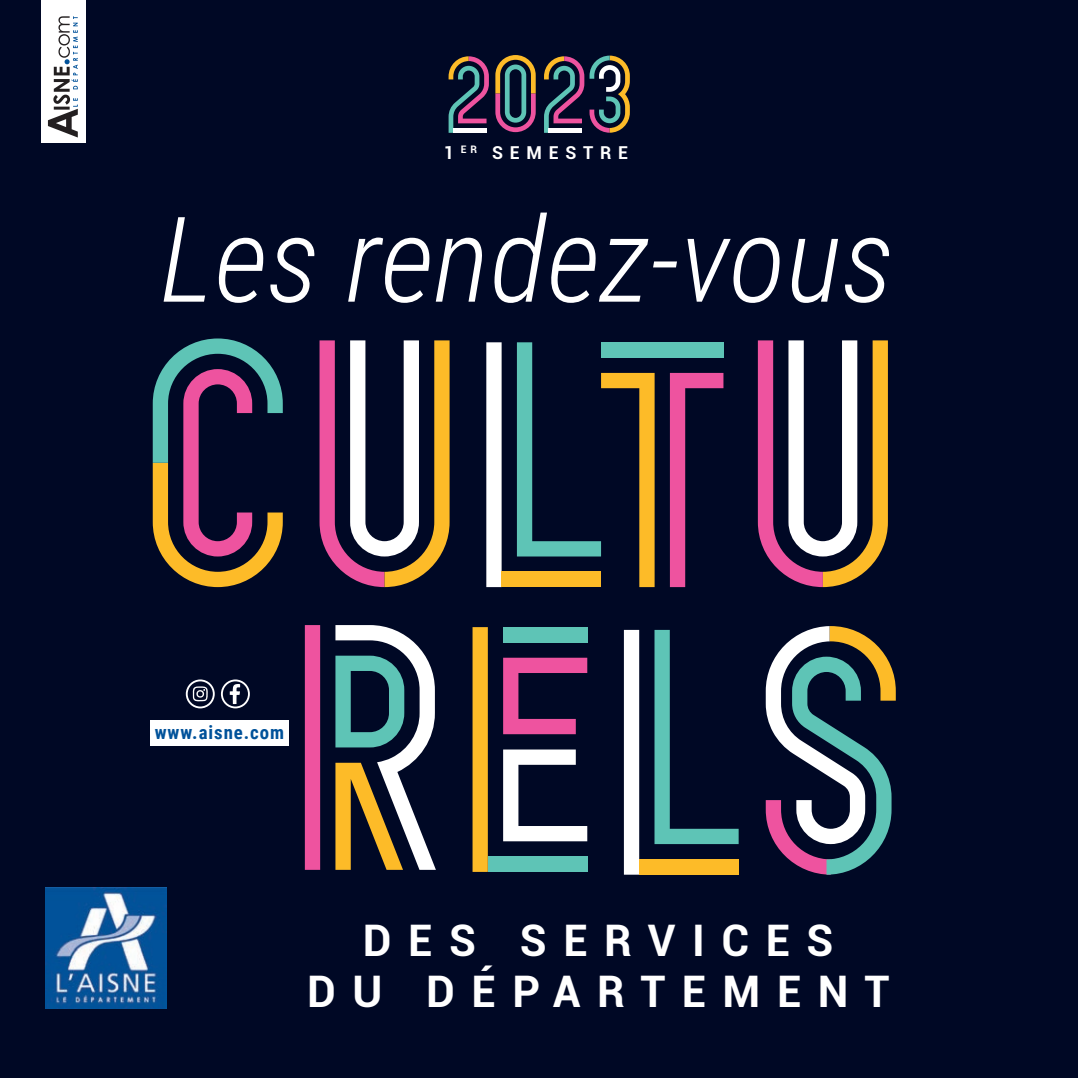
<style>
.page{position:relative;width:1078px;height:1078px;background:#fff}
.page>*{position:absolute;margin:0;border:0;box-sizing:border-box;transform-origin:0 0}
.t1{font:italic 300 118.8px "Roboto Condensed";color:#fff}
.t2{font:700 43.6px "Roboto";letter-spacing:.38em;color:#fff}
.t3{font:700 18.8px "Roboto Condensed";letter-spacing:.05em;color:#01529a}
.t4{font:700 17.8px "Roboto";letter-spacing:.38em;color:#fff}
</style>
<div class="page">
<div style="left:0;top:0;width:1077px;height:1077px;background:#000825"></div>
<svg style="left:153px;top:338px;width:130px;height:249px"></svg>
<svg style="left:319px;top:340px;width:130px;height:247px"></svg>
<svg style="left:757px;top:340px;width:130px;height:247px"></svg>
<svg style="left:486px;top:342px;width:15px;height:245px"></svg>
<div style="left:501px;top:571px;width:100px;height:16px;background:#fdbb28"></div>
<svg style="left:517px;top:342px;width:137px;height:245px"></svg>
<div style="left:601px;top:342px;width:122px;height:15px;background:#5ec4b6"></div>
<svg style="left:669px;top:373px;width:54px;height:214px"></svg>
<div style="left:305px;top:625px;width:15px;height:244px;background:#ee539f"></div>
<svg style="left:335px;top:625px;width:101px;height:244px"></svg>
<svg style="left:503px;top:749px;width:84px;height:92px"></svg>
<svg style="left:503px;top:657px;width:84px;height:77px"></svg>
<div style="left:487px;top:856px;width:100px;height:15px;background:#5ec4b6"></div>
<svg style="left:472px;top:627px;width:15px;height:244px"></svg>
<div style="left:503px;top:627px;width:84px;height:15px;background:#5ec4b6"></div>
<svg style="left:654px;top:629px;width:84px;height:214px"></svg>
<div style="left:623px;top:629px;width:16px;height:245px;background:#fff"></div>
<div style="left:639px;top:859px;width:99px;height:15px;background:#fdbb28"></div>
<svg style="left:765px;top:626px;width:130px;height:248px"></svg>
<svg style="left:448px;top:56px;width:41px;height:77px"></svg>
<div style="left:453px;top:128px;width:33px;height:5px;background:#fff"></div>
<svg style="left:544px;top:56px;width:85px;height:77px"></svg>
<div style="left:548px;top:128px;width:34px;height:5px;background:#fff"></div>
<svg style="left:495px;top:55px;width:40px;height:77px"></svg>
<div style="left:41px;top:0;width:44px;height:142px;background:#fff"></div>
<svg style="left:48px;top:16px;width:30px;height:121px"></svg>
<div style="left:150px;top:720px;width:139px;height:25px;background:#fff"></div>
<div style="left:221px;top:679px;width:29px;height:29px;border:2px solid #fff;border-radius:50%"></div>
<div style="left:186px;top:679px;width:29px;height:29px;border:2px solid #fff;border-radius:50%"></div>
<svg style="left:230px;top:684px;width:10px;height:20px"></svg>
<svg style="left:193px;top:686px;width:15px;height:15px"></svg>
<img style="left:45px;top:887px;width:121px;height:121px">
<p class="t4" style="left:443px;top:140px;width:186px">1 <sup>ER</sup> SEMESTRE</p>
<p class="t1" style="left:160px;top:176px;width:735px">Les rendez-vous</p>
<p class="t3" style="left:155px;top:718px;width:131px">www.aisne.com</p>
<p class="t2" style="left:363px;top:909px;width:472px">DES SERVICES</p>
<p class="t2" style="left:307px;top:959px;width:583px">DU DÉPARTEMENT</p>
</div>
